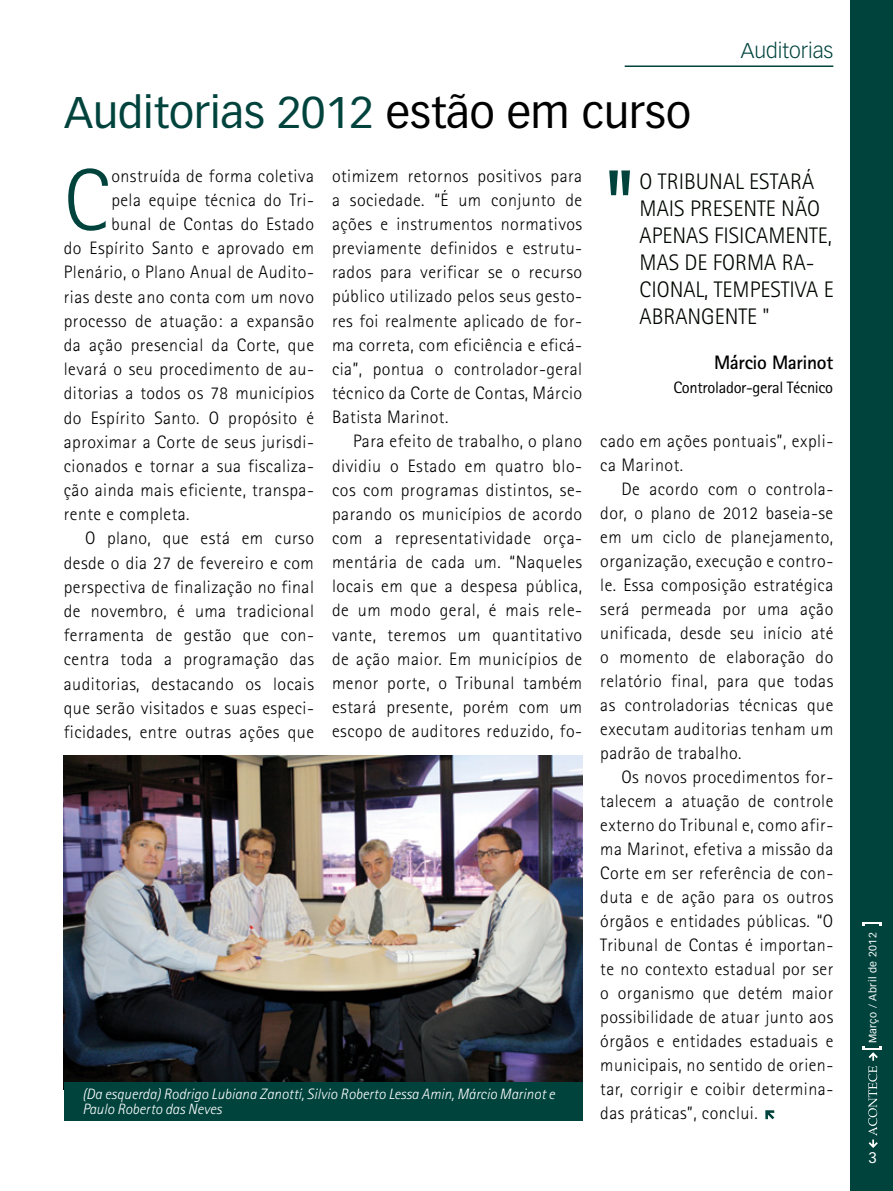
<style>
.page{position:relative;width:893px;height:1191px;background:#fff}
.page>*{position:absolute;margin:0;border:0;box-sizing:border-box;transform-origin:0 0}
.t1{font:300 87.6px "Rotis Sans Serif";color:#00433d}
.t2{font:43.5px "Vectora LT";color:#00433d}
.t3{font:300 22.5px "Rotis Sans Serif";color:#000600}
.t4{font:300 21px "Vectora LT";color:#00433d}
.t5{font:700 19.5px "Rotis Sans Serif";letter-spacing:-.02em;color:#000}
.t6{font:300 18px/24px "Rotis Sans Serif";letter-spacing:.025em;color:#000;text-align:justify}
.t7{font:16.5px "Rotis Sans Serif";letter-spacing:-.02em;color:#000}
.t8{font:italic 300 15px/15px "Rotis Sans Serif";color:#fff}
.t9{font:15px "Vectora LT";color:#fff}
.t10{font:10.5px "Vectora LT";letter-spacing:.04em;color:#fff}
.s1{color:#000}
</style>
<div class="page">
<img style="left:64px;top:755px;width:518px;height:327px">
<hr style="left:625px;top:65px;width:208px;height:2px;background:#00433d">
<div style="left:850px;top:0;width:43px;height:1191px;background:#00433d"></div>
<svg style="left:765px;top:1110px;width:10px;height:10px"></svg>
<svg style="left:609px;top:170px;width:21px;height:25px"></svg>
<div style="left:64px;top:1082px;width:518px;height:39px;background:#00433d"></div>
<svg style="left:862px;top:922px;width:19px;height:4px"></svg>
<svg style="left:862px;top:1046px;width:19px;height:102px"></svg>
<h2 class="t2" style="left:64px;top:87px;width:628px">Auditorias 2012 <span class="s1">estão em curso</span></h2>
<p class="t4" style="left:741px;top:39px;width:94px">Auditorias</p>
<h1 class="t1" style="left:64px;top:150px;width:47px">C</h1>
<p class="t6" style="left:111px;top:164px;width:204px">onstruída de forma coletiva</p>
<p class="t3" style="left:640px;top:168px;width:58px">O Tribuna</p>
<p class="t3" style="left:735px;top:168px;width:26px">l estar</p>
<p class="t3" style="left:802px;top:168px;width:14px">á</p>
<p class="t3" style="left:640px;top:195px;width:62px">maispresente</p>
<p class="t3" style="left:781px;top:195px;width:38px">não</p>
<p class="t3" style="left:640px;top:222px;width:13px">apenas</p>
<p class="t3" style="left:714px;top:222px;width:44px">fisicamente</p>
<p class="t6" style="left:332px;top:164px;width:252px">otimizem retornos positivos para a sociedade. “É um conjunto de ações e instrumentos normativos previamente definidos e estrutu&shy;rados para verificar se o recurso público utilizado pelos seus gesto&shy;res foi realmente aplicado de for&shy;ma correta, com eficiência e eficá&shy;cia”, pontua o controlador-geral técnico da Corte de Contas, Márcio Batista Marinot.</p>
<p class="t6" style="left:332px;top:429px;width:252px;text-indent:21px">Para efeito de trabalho, o plano dividiu o Estado em quatro blo&shy;cos com programas distintos, se&shy;parando os municípios de acordo com a representatividade orça&shy;mentária de cada um. “Naqueles locais em que a despesa pública, de um modo geral, é mais rele&shy;vante, teremos um quantitativo de ação maior. Em municípios de menor porte, o Tribunal também estará presente, porém com um escopo de auditores reduzido, fo-</p>
<p class="t6" style="left:600px;top:429px;width:235px">cado em ações pontuais”, expli&shy;ca Marinot.</p>
<p class="t6" style="left:111px;top:188px;width:204px">pela equipe técnica do Tri-</p>
<p class="t6" style="left:111px;top:212px;width:204px">bunal de Contas do Estado</p>
<p class="t6" style="left:64px;top:236px;width:252px">do Espírito Santo e aprovado em</p>
<p class="t6" style="left:64px;top:260px;width:252px">Plenário, o Plano Anual de Audito-</p>
<p class="t6" style="left:64px;top:284px;width:252px">rias deste ano conta com um novo</p>
<p class="t6" style="left:64px;top:309px;width:252px">processo de atuação: a expansão</p>
<p class="t6" style="left:64px;top:333px;width:252px">da ação presencial da Corte, que</p>
<p class="t6" style="left:64px;top:357px;width:252px">levará o seu procedimento de au-</p>
<p class="t6" style="left:64px;top:381px;width:252px">ditorias a todos os 78 municípios</p>
<p class="t6" style="left:64px;top:405px;width:252px">do Espírito Santo. O propósito é</p>
<p class="t6" style="left:64px;top:430px;width:252px">aproximar a Corte de seus jurisdi-</p>
<p class="t6" style="left:64px;top:454px;width:252px">cionados e tornar a sua fiscaliza-</p>
<p class="t6" style="left:64px;top:478px;width:252px">ção ainda mais eficiente, transpa-</p>
<p class="t6" style="left:64px;top:502px;width:127px">rente e completa.</p>
<p class="t6" style="left:85px;top:526px;width:230px">O plano, que está em curso</p>
<p class="t6" style="left:64px;top:550px;width:252px">desde o dia 27 de fevereiro e com</p>
<p class="t6" style="left:64px;top:575px;width:252px">perspectiva de finalização no final</p>
<p class="t6" style="left:64px;top:599px;width:252px">de novembro, é uma tradicional</p>
<p class="t6" style="left:64px;top:623px;width:252px">ferramenta de gestão que con-</p>
<p class="t6" style="left:64px;top:647px;width:252px">centra toda a programação das</p>
<p class="t6" style="left:64px;top:671px;width:252px">auditorias, destacando os locais</p>
<p class="t6" style="left:64px;top:695px;width:252px">que serão visitados e suas especi-</p>
<p class="t6" style="left:64px;top:720px;width:252px">ficidades, entre outras ações que</p>
<p class="t3" style="left:828px;top:222px;width:6px">,</p>
<p class="t3" style="left:640px;top:249px;width:14px">mas</p>
<p class="t3" style="left:685px;top:249px;width:52px">de forma</p>
<p class="t3" style="left:782px;top:249px;width:34px">ra -</p>
<p class="t3" style="left:640px;top:276px;width:87px">cional, tempest</p>
<p class="t3" style="left:790px;top:276px;width:43px">iva e</p>
<p class="t3" style="left:640px;top:303px;width:13px">abran</p>
<p class="t3" style="left:701px;top:303px;width:25px">gente</p>
<p class="t3" style="left:763px;top:303px;width:9px">"</p>
<p class="t5" style="left:714px;top:350px;width:121px">Márcio Marinot</p>
<p class="t7" style="left:673px;top:377px;width:161px">Controlador-geral Técnico</p>
<p class="t6" style="left:600px;top:477px;width:235px;text-indent:21px">De acordo com o controla&shy;dor, o plano de 2012 baseia-se em um ciclo de planejamento, organização, execução e contro&shy;le. Essa composição estratégica será permeada por uma ação unificada, desde seu início até o momento de elaboração do relatório final, para que todas as controladorias técnicas que executam auditorias tenham um padrão de trabalho.</p>
<p class="t6" style="left:600px;top:765px;width:235px;text-indent:21px">Os novos procedimentos for&shy;talecem a atuação de controle externo do Tribunal e, como afir&shy;ma Marinot, efetiva a missão da Corte em ser referência de con&shy;duta e de ação para os outros órgãos e entidades públicas. “O Tribunal de Contas é importan&shy;te no contexto estadual por ser o organismo que detém maior possibilidade de atuar junto aos órgãos e entidades estaduais e municipais, no sentido de orien&shy;tar, corrigir e coibir determina&shy;das práticas”, conclui.</p>
<p class="t8" style="left:82px;top:1086px;width:474px">(Da esquerda) Rodrigo Lubiana Zanotti, Silvio Roberto Lessa Amin, Márcio Marinot e<br>Paulo Roberto das Neves</p>
<p class="t10" style="left:867px;top:1043px;width:112px;rotate:-90deg">Março / Abril de 2012</p>
<p class="t9" style="left:868px;top:1149px;width:10px">3</p>
</div>
